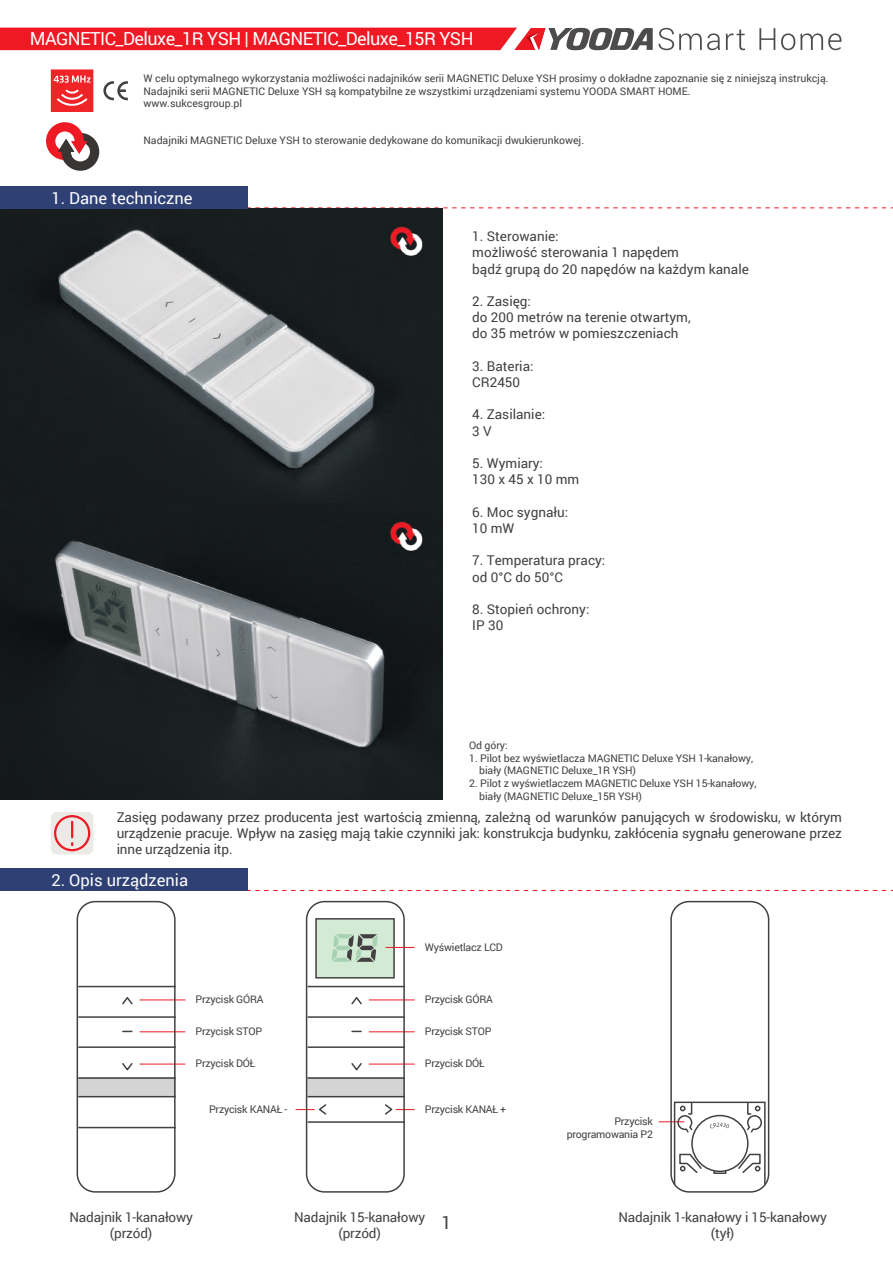
<style>
.page{position:relative;width:893px;height:1263px;background:#fff}
.page>*{position:absolute;margin:0;border:0;box-sizing:border-box;transform-origin:0 0}
.t1{font:18px "Roboto";letter-spacing:-.03em;color:#fff}
.t2{font:18px "Roboto";color:#444041}
.t3{font:16.5px "Roboto";color:#fff}
.t4{font:13.5px/16.2px "Roboto";color:#444041}
.t5{font:10.5px/12.6px "Roboto";color:#444041}
.t6{font:10.5px/12.6px "Roboto";letter-spacing:-.02em;color:#444041;text-align:right}
</style>
<div class="page">
<div style="left:77px;top:1077px;width:99px;height:20px;background:#d5d4d5"></div>
<hr style="left:140px;top:999px;width:45px;height:1px;background:#ef1923">
<hr style="left:140px;top:1031px;width:45px;height:1px;background:#ef1923">
<hr style="left:140px;top:1064px;width:45px;height:1px;background:#ef1923">
<div style="left:77px;top:901px;width:99px;height:292px;border:2px solid #444041;border-radius:18px"></div>
<hr style="left:78px;top:986px;width:98px;height:1px;background:#444041">
<hr style="left:78px;top:1016px;width:98px;height:2px;background:#444041">
<hr style="left:78px;top:1046px;width:98px;height:2px;background:#444041">
<hr style="left:78px;top:1077px;width:98px;height:2px;background:#444041">
<hr style="left:78px;top:1096px;width:98px;height:1px;background:#444041">
<hr style="left:78px;top:1127px;width:98px;height:1px;background:#444041">
<svg style="left:122px;top:997px;width:11px;height:8px"></svg>
<svg style="left:122px;top:1063px;width:11px;height:8px"></svg>
<div style="left:306px;top:1077px;width:99px;height:20px;background:#d5d4d5"></div>
<hr style="left:369px;top:999px;width:46px;height:1px;background:#ef1923">
<hr style="left:369px;top:1031px;width:46px;height:1px;background:#ef1923">
<hr style="left:369px;top:1064px;width:46px;height:1px;background:#ef1923">
<div style="left:306px;top:901px;width:99px;height:292px;border:2px solid #444041;border-radius:18px"></div>
<hr style="left:308px;top:986px;width:97px;height:1px;background:#444041">
<hr style="left:308px;top:1016px;width:97px;height:2px;background:#444041">
<hr style="left:308px;top:1046px;width:97px;height:2px;background:#444041">
<hr style="left:308px;top:1077px;width:97px;height:2px;background:#444041">
<hr style="left:308px;top:1096px;width:97px;height:1px;background:#444041">
<hr style="left:308px;top:1121px;width:97px;height:2px;background:#444041">
<svg style="left:351px;top:997px;width:11px;height:8px"></svg>
<svg style="left:351px;top:1063px;width:11px;height:8px"></svg>
<svg style="left:296px;top:1103px;width:31px;height:13px"></svg>
<svg style="left:385px;top:1103px;width:30px;height:13px"></svg>
<div style="left:316px;top:919px;width:78px;height:59px;background:#d3ead5"></div>
<svg style="left:332px;top:934px;width:46px;height:28px"></svg>
<div style="left:670px;top:901px;width:99px;height:292px;border:2px solid #444041;border-radius:18px"></div>
<div style="left:674px;top:1101px;width:92px;height:84px;border:2px solid #444041"></div>
<svg style="left:659px;top:1101px;width:35px;height:33px"></svg>
<svg style="left:746px;top:1101px;width:17px;height:32px"></svg>
<div style="left:691px;top:1115px;width:58px;height:57px;border:2px solid #444041;border-radius:50%"></div>
<svg style="left:679px;top:1153px;width:24px;height:20px"></svg>
<svg style="left:737px;top:1153px;width:24px;height:20px"></svg>
<div style="left:713px;top:1170px;width:13px;height:4px;border:2px solid #444041"></div>
<svg style="left:709px;top:1122px;width:20px;height:6px"></svg>
<svg style="left:51px;top:812px;width:42px;height:42px;background:#ecd8d6"></svg>
<svg style="left:71px;top:822px;width:2px;height:15px"></svg>
<div style="left:54px;top:815px;width:36px;height:36px;border:2px solid #ef1923;border-radius:50%"></div>
<svg style="left:247px;top:890px;width:646px;height:1px"></svg>
<svg style="left:247px;top:207px;width:646px;height:1px"></svg>
<div style="left:0;top:869px;width:247px;height:22px;background:#2f4075"></div>
<div style="left:315px;top:918px;width:80px;height:60px;border:2px solid #444041"></div>
<svg style="left:386px;top:947px;width:29px;height:1px"></svg>
<img style="left:0;top:208px;width:443px;height:295px">
<img style="left:0;top:503px;width:443px;height:296px">
<svg style="left:103px;top:81px;width:25px;height:19px"></svg>
<svg style="left:51px;top:69px;width:42px;height:43px;background:#f24447"></svg>
<div style="left:0;top:187px;width:247px;height:22px;background:#2f4075"></div>
<svg style="left:46px;top:122px;width:53px;height:49px"></svg>
<svg style="left:0;top:28px;width:720px;height:22px;background:#df434a"></svg>
<svg style="left:726px;top:30px;width:19px;height:20px"></svg>
<svg style="left:759px;top:28px;width:16px;height:22px"></svg>
<svg style="left:781px;top:33px;width:60px;height:17px"></svg>
<h1 class="t1" style="left:30px;top:26px;width:445px">MAGNETIC_Deluxe_1R YSH | MAGNETIC_Deluxe_15R YSH</h1>
<p class="t5" style="left:143px;top:72px;width:687px">W celu optymalnego wykorzystania możliwości nadajników serii MAGNETIC Deluxe YSH prosimy o dokładne zapoznanie się z niniejszą instrukcją.<br>Nadajniki serii MAGNETIC Deluxe YSH są kompatybilne ze wszystkimi urządzeniami systemu YOODA SMART HOME.<br>www.sukcesgroup.pl</p>
<p class="t5" style="left:143px;top:133px;width:442px">Nadajniki MAGNETIC Deluxe YSH to sterowanie dedykowane do komunikacji dwukierunkowej.</p>
<p class="t3" style="left:51px;top:186px;width:143px">1. Dane techniczne</p>
<p class="t4" style="left:472px;top:228px;width:278px">1. Sterowanie:<br>możliwość sterowania 1 napędem<br>bądź grupą do 20 napędów na każdym kanale</p>
<p class="t4" style="left:472px;top:293px;width:220px">2. Zasięg:<br>do 200 metrów na terenie otwartym, do 35 metrów w pomieszczeniach</p>
<p class="t4" style="left:472px;top:357px;width:63px">3. Bateria:<br>CR2450</p>
<p class="t4" style="left:472px;top:406px;width:74px">4. Zasilanie:<br>3 V</p>
<p class="t4" style="left:472px;top:455px;width:109px">5. Wymiary:<br>130 x 45 x 10 mm</p>
<p class="t4" style="left:472px;top:503px;width:97px">6. Moc sygnału:<br>10 mW</p>
<p class="t4" style="left:472px;top:552px;width:135px">7. Temperatura pracy: od 0°C do 50°C</p>
<p class="t4" style="left:472px;top:600px;width:119px">8. Stopień ochrony:<br>IP 30</p>
<p class="t5" style="left:469px;top:739px;width:40px">Od góry:</p>
<p class="t5" style="left:479px;top:751px;width:275px;text-indent:-10px">1. Pilot bez wyświetlacza MAGNETIC Deluxe YSH 1-kanałowy, biały (MAGNETIC Deluxe_1R YSH)</p>
<p class="t5" style="left:479px;top:777px;width:279px;text-indent:-10px">2. Pilot z wyświetlaczem MAGNETIC Deluxe YSH 15-kanałowy, biały (MAGNETIC Deluxe_15R YSH)</p>
<p class="t4" style="left:117px;top:808px;width:727px;text-align:justify">Zasięg podawany przez producenta jest wartością zmienną, zależną od warunków panujących w środowisku, w którym urządzenie pracuje. Wpływ na zasięg mają takie czynniki jak: konstrukcja budynku, zakłócenia sygnału generowane przez inne urządzenia itp.</p>
<p class="t3" style="left:51px;top:869px;width:138px">2. Opis urządzenia</p>
<p class="t6" style="left:196px;top:993px;width:70px">Przycisk GÓRA</p>
<p class="t6" style="left:196px;top:1025px;width:68px">Przycisk STOP</p>
<p class="t6" style="left:196px;top:1057px;width:61px">Przycisk DÓŁ</p>
<p class="t6" style="left:425px;top:940px;width:80px">Wyświetlacz LCD</p>
<p class="t6" style="left:425px;top:993px;width:70px">Przycisk GÓRA</p>
<p class="t6" style="left:425px;top:1025px;width:68px">Przycisk STOP</p>
<p class="t6" style="left:425px;top:1057px;width:61px">Przycisk DÓŁ</p>
<p class="t6" style="left:209px;top:1102px;width:80px">Przycisk KANAŁ -</p>
<p class="t6" style="left:425px;top:1102px;width:83px">Przycisk KANAŁ +</p>
<p class="t6" style="left:567px;top:1115px;width:88px">Przycisk programowania P2</p>
<p class="t4" style="left:69px;top:1209px;width:125px;text-align:center">Nadajnik 1-kanałowy (przód)</p>
<p class="t4" style="left:618px;top:1209px;width:210px;text-align:center">Nadajnik 1-kanałowy i 15-kanałowy (tył)</p>
<p class="t4" style="left:294px;top:1209px;width:133px;text-align:center">Nadajnik 15-kanałowy (przód)</p>
<h1 class="t2" style="left:441px;top:1210px;width:12px">1</h1>
</div>
